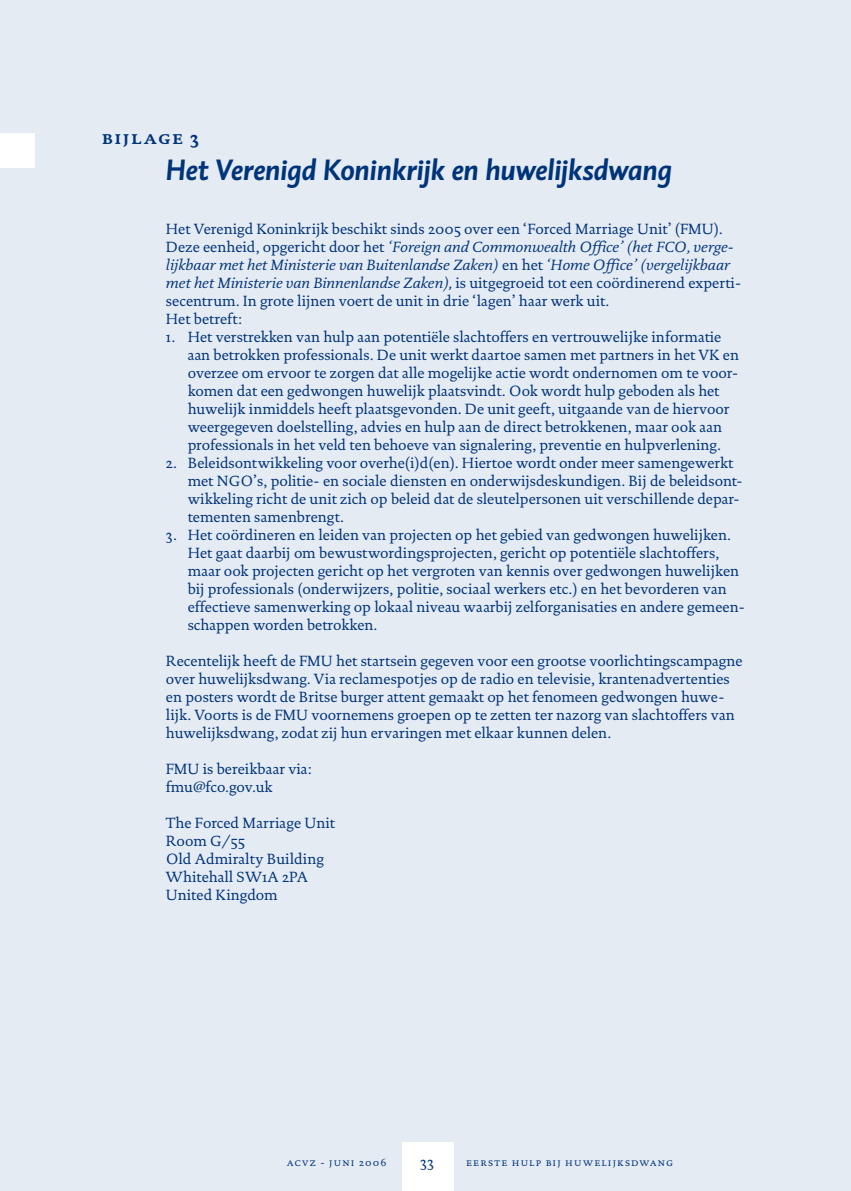
<style>
.page{position:relative;width:851px;height:1191px;background:#fff}
.page>*{position:absolute;margin:0;border:0;box-sizing:border-box;transform-origin:0 0}
.t1{font:italic 700 30px "DTL Caspari ST";color:#00347a}
.t2{font:700 18px "DTL Documenta T Caps";letter-spacing:.115em;color:#00347a}
.t3{font:15px/18px "DTL Documenta ST";color:#00347a}
.t4{font:10.5px "DTL Documenta T Caps";letter-spacing:.115em;color:#00347a}
.s1{font-style:italic}
.s2{font-family:"DTL Caspari ST";font-style:italic}
</style>
<div class="page">
<div style="left:0;top:0;width:850px;height:1191px;background:#e5ebf2"></div>
<div style="left:0;top:133px;width:35px;height:35px;background:#fff"></div>
<div style="left:402px;top:1142px;width:51px;height:49px;background:#fff"></div>
<p class="t2" style="left:102px;top:127px;width:98px">bijlage 3</p>
<h1 class="t1" style="left:166px;top:151px;width:507px">Het Verenigd Koninkrijk en huwelijksdwang</h1>
<p class="t3" style="left:166px;top:220px;width:576px">Het Verenigd Koninkrijk beschikt sinds 2005 over een ‘Forced Marriage Unit’ (FMU).<br>Deze eenheid, opgericht door het <span class="s1">‘Foreign and Commonwealth Office’ (het FCO, verge&shy;lijkbaar met het Ministerie van Buitenlandse Zaken)</span> en het <span class="s1">‘Home Office’ (vergelijkbaar met het Ministerie van Binnenlandse Zaken)</span><span class="s2">,</span> is uitgegroeid tot een coördinerend experti&shy;secentrum. In grote lijnen voert de unit in drie ‘lagen’ haar werk uit.<br>Het betreft:</p>
<p class="t3" style="left:188px;top:328px;width:553px;text-indent:-22px">1. Het verstrekken van hulp aan potentiële slachtoffers en vertrouwelijke informatie aan betrokken professionals. De unit werkt daartoe samen met partners in het VK en overzee om ervoor te zorgen dat alle mogelijke actie wordt ondernomen om te voor&shy;komen dat een gedwongen huwelijk plaatsvindt. Ook wordt hulp geboden als het huwelijk inmiddels heeft plaatsgevonden. De unit geeft, uitgaande van de hiervoor weergegeven doelstelling, advies en hulp aan de direct betrokkenen, maar ook aan professionals in het veld ten behoeve van signalering, preventie en hulpverlening.</p>
<p class="t3" style="left:188px;top:454px;width:556px;text-indent:-22px">2. Beleidsontwikkeling voor overhe(i)d(en). Hiertoe wordt onder meer samengewerkt met NGO’s, politie- en sociale diensten en onderwijsdeskundigen. Bij de beleidsont&shy;wikkeling richt de unit zich op beleid dat de sleutelpersonen uit verschillende depar&shy;tementen samenbrengt.</p>
<p class="t3" style="left:188px;top:526px;width:558px;text-indent:-22px">3. Het coördineren en leiden van projecten op het gebied van gedwongen huwelijken.<br>Het gaat daarbij om bewustwordingsprojecten, gericht op potentiële slachtoffers, maar ook projecten gericht op het vergroten van kennis over gedwongen huwelijken bij professionals (onderwijzers, politie, sociaal werkers etc.) en het bevorderen van effectieve samenwerking op lokaal niveau waarbij zelforganisaties en andere gemeen&shy;schappen worden betrokken.</p>
<p class="t3" style="left:166px;top:652px;width:578px">Recentelijk heeft de FMU het startsein gegeven voor een grootse voorlichtingscampagne over huwelijksdwang. Via reclamespotjes op de radio en televisie, krantenadvertenties en posters wordt de Britse burger attent gemaakt op het fenomeen gedwongen huwe&shy;lijk. Voorts is de FMU voornemens groepen op te zetten ter nazorg van slachtoffers van huwelijksdwang, zodat zij hun ervaringen met elkaar kunnen delen.</p>
<p class="t3" style="left:166px;top:760px;width:148px">FMU is bereikbaar via: fmu@fco.gov.uk</p>
<p class="t3" style="left:166px;top:814px;width:170px">The Forced Marriage Unit<br>Room G/55<br>Old Admiralty Building<br>Whitehall SW1A 2PA<br>United Kingdom</p>
<p class="t4" style="left:287px;top:1155px;width:102px">acvz - juni 2006</p>
<p class="t3" style="left:420px;top:1153px;width:15px">33</p>
<p class="t4" style="left:466px;top:1155px;width:208px">eerste hulp bij huwelijksdwang</p>
</div>
